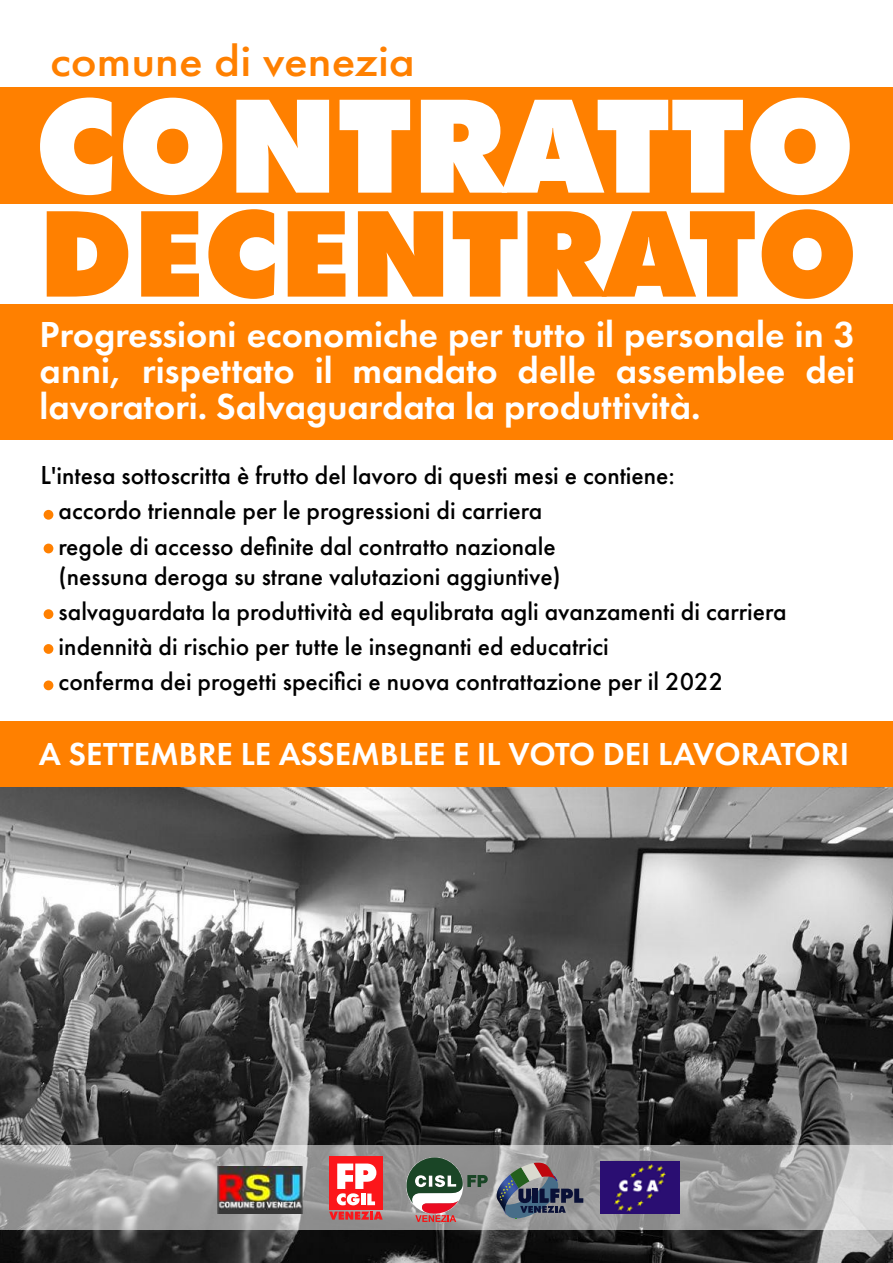
<style>
.page{position:relative;width:893px;height:1263px;background:#fff}
.page>*{position:absolute;margin:0;border:0;box-sizing:border-box;transform-origin:0 0}
.t1{font:900 129.9px "Futura BT";color:#fff}
.t2{font:900 119.4px "Futura BT";color:#ff8000}
.t3{font:500 44.85px "Futura PT";color:#ff8000;scale:1.1 1}
.t4{font:600 37.5px/36px "Futura PT";color:#fff;text-align:justify}
.t5{font:600 33px "Futura PT";color:#fff}
.t6{font:500 25.5px/35.1px "Futura PT";color:#000}
.s1{font-size:27px}
</style>
<div class="page">
<img style="left:0;top:787px;width:893px;height:476px">
<div style="left:0;top:87px;width:893px;height:117px;background:#ff8000"></div>
<div style="left:0;top:305px;width:893px;height:135px;background:#ff8000"></div>
<svg style="left:0;top:1145px;width:893px;height:84px;background:#a4a4a4"></svg>
<div style="left:0;top:721px;width:893px;height:66px;background:#ff8000"></div>
<div style="left:44px;top:510px;width:9px;height:10px;background:#ff8000;border-radius:50%"></div>
<div style="left:44px;top:544px;width:9px;height:9px;background:#ff8000;border-radius:50%"></div>
<div style="left:44px;top:609px;width:9px;height:10px;background:#ff8000;border-radius:50%"></div>
<div style="left:44px;top:644px;width:9px;height:10px;background:#ff8000;border-radius:50%"></div>
<div style="left:44px;top:680px;width:9px;height:10px;background:#ff8000;border-radius:50%"></div>
<img style="left:497px;top:1174px;width:2px;height:39px">
<svg style="left:499px;top:1163px;width:84px;height:56px;background:#6c707b"></svg>
<svg style="left:406px;top:1157px;width:82px;height:65px;background:#87827a"></svg>
<img style="left:213px;top:1166px;width:93px;height:47px">
<img style="left:600px;top:1161px;width:80px;height:52px">
<svg style="left:329px;top:1211px;width:54px;height:8px"></svg>
<div style="left:329px;top:1156px;width:54px;height:54px;background:#fc161a"></div>
<svg style="left:337px;top:1163px;width:39px;height:42px"></svg>
<h3 class="t3" style="left:50px;top:34px;width:333px">comune di venezia</h3>
<h1 class="t1" style="left:35px;top:68px;width:822px">CONTRATTO</h1>
<h2 class="t2" style="left:39px;top:182px;width:821px">DECENTRATO</h2>
<h3 class="t4" style="left:40px;top:316px;width:817px">Progressioni economiche per tutto il personale in 3 anni, rispettato il mandato delle assemblee dei lavoratori. Salvaguardata la produttività.</h3>
<p class="t6" style="left:59px;top:458px;width:618px;text-indent:-18px"><span class="s1">L</span>'intesa sottoscritta è frutto del lavoro di questi mesi e contiene: accordo triennale per le progressioni di carriera<br>regole di accesso definite dal contratto nazionale</p>
<p class="t6" style="left:59px;top:559px;width:729px">(nessuna deroga su strane valutazioni aggiuntive)<br>salvaguardata la produttività ed equlibrata agli avanzamenti di carriera indennità di rischio per tutte le insegnanti ed educatrici<br>conferma dei progetti specifici e nuova contrattazione per il 2022</p>
<p class="t5" style="left:39px;top:734px;width:812px">A SETTEMBRE LE ASSEMBLEE E IL VOTO DEI LAVORATORI</p>
</div>
